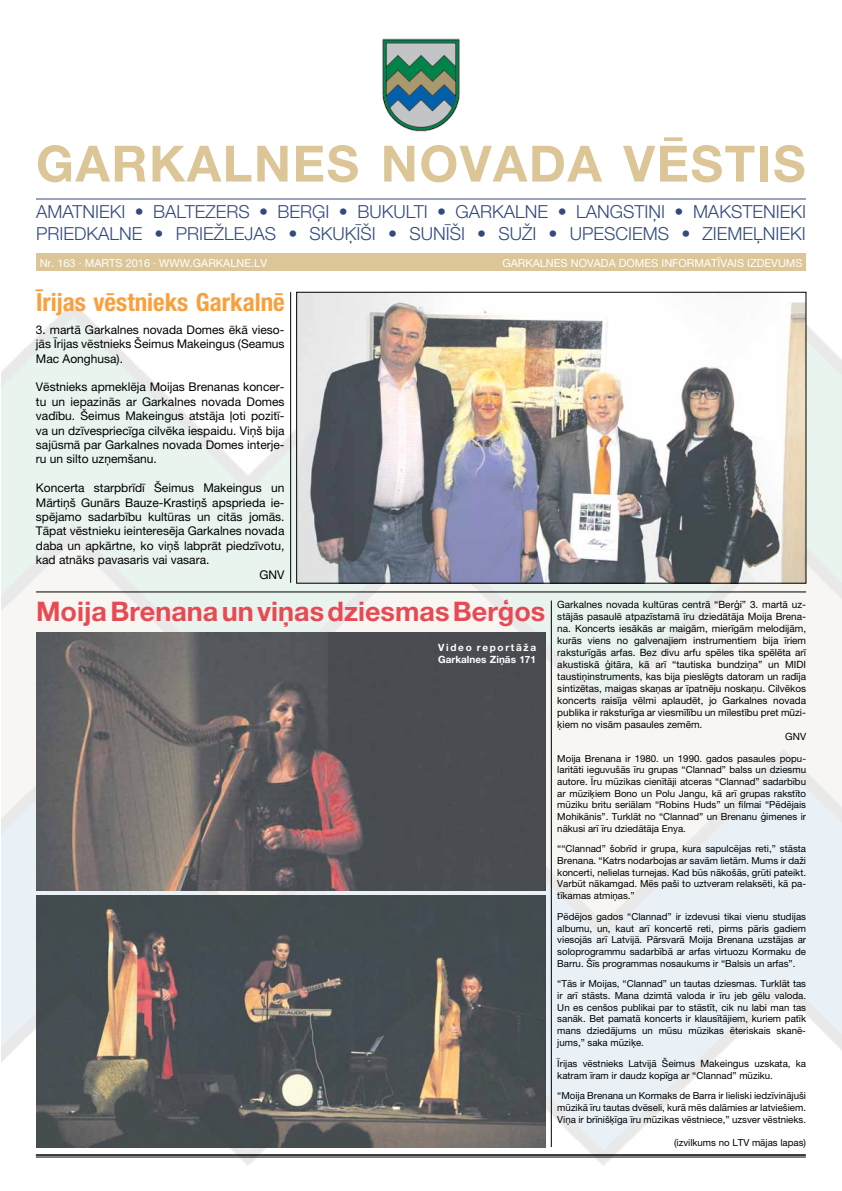
<style>
.page{position:relative;width:842px;height:1191px;background:#fff}
.page>*{position:absolute;margin:0;border:0;box-sizing:border-box;transform-origin:0 0}
.t1{font:700 50px "Helvetica Neue LT Pro";letter-spacing:.03em;color:#dcc697}
.t2{font:700 27px "Helvetica Neue LT Pro";color:#e84a54}
.t3{font:700 condensed 25px "Helvetica Neue LT Pro";color:#f9a03d}
.t4{font:300 18px/21.6px "Helvetica Neue LT Pro";color:#324a7d}
.t5{font:12px/14.4px "Helvetica Neue LT Pro";color:#000;text-align:justify}
.t6{font:11px "Helvetica Neue LT Pro";color:#fff}
.t7{font:700 11px "Raleway";color:#fff}
.t8{font:10px "Helvetica Neue LT Pro";color:#000}
.t9{font:700 10px/12px "Helvetica Neue LT Pro";color:#fff}
.t10{font:9.7px/11.6px "Helvetica Neue LT Pro";color:#000;text-align:justify}
.s1{font-size:10px}
</style>
<div class="page">
<img style="left:2px;top:292px;width:840px;height:874px">
<img style="left:382px;top:38px;width:78px;height:93px">
<hr style="left:36px;top:1154px;width:770px;height:1px;background:#000">
<hr style="left:36px;top:1156px;width:770px;height:1px;background:#000">
<hr style="left:36px;top:199px;width:770px;height:1px;background:#324a7d">
<div style="left:36px;top:254px;width:770px;height:17px;background:#dcc697"></div>
<img style="left:299px;top:294px;width:505px;height:287px">
<hr style="left:36px;top:591px;width:770px;height:1px;background:#000">
<hr style="left:290px;top:292px;width:1px;height:291px;background:#000">
<hr style="left:551px;top:600px;width:1px;height:547px;background:#000">
<img style="left:36px;top:895px;width:509px;height:252px">
<img style="left:36px;top:632px;width:509px;height:258px">
<h1 class="t1" style="left:36px;top:133px;width:771px">GARKALNES NOVADA VĒSTIS</h1>
<h3 class="t4" style="left:36px;top:201px;width:771px">AMATNIEKI • BALTEZERS • BERĢI • BUKULTI • GARKALNE • LANGSTIŅI • MAKSTENIEKI<br>PRIEDKALNE • PRIEŽLEJAS • SKUĶĪŠI • SUNĪŠI • SUŽI • UPESCIEMS • ZIEMEĻNIEKI</h3>
<p class="t6" style="left:40px;top:256px;width:229px">Nr. 163 · MARTS 2016 · www.garkaln e.lv</p>
<p class="t6" style="left:502px;top:256px;width:302px">GARKALNES NOVADA DOMES INFORMATĪVAIS IZDEVUMS</p>
<p class="t7" style="left:660px;top:256px;width:13px">IN</p>
<p class="t7" style="left:703px;top:256px;width:18px">ATĪ</p>
<p class="t7" style="left:770px;top:256px;width:9px">V</p>
<h3 class="t3" style="left:36px;top:287px;width:250px">Īrijas vēstnieks Garkalnē</h3>
<p class="t5" style="left:36px;top:322px;width:250px">3. martā Garkalnes novada Domes ēkā vieso&shy;jās Īrijas vēstnieks Šeimus Makeingus (Seamus Mac Aonghusa).</p>
<p class="t5" style="left:36px;top:380px;width:250px">Vēstnieks apmeklēja Moijas Brenanas koncer&shy;tu un iepazinās ar Garkalnes novada Domes vadību. Šeimus Makeingus atstāja ļoti pozitī&shy;va un dzīvespriecīga cilvēka iespaidu. Viņš bija sajūsmā par Garkalnes novada Domes interje&shy;ru un silto uzņemšanu.</p>
<p class="t5" style="left:36px;top:480px;width:250px">Koncerta starpbrīdī Šeimus Makeingus un</p>
<p class="t5" style="left:36px;top:495px;width:250px">Mārtiņš Gunārs Bauze-Krastiņš apsprieda ie-</p>
<p class="t5" style="left:36px;top:509px;width:250px">spējamo sadarbību kultūras un citās jomās.</p>
<p class="t5" style="left:36px;top:524px;width:250px">Tāpat vēstnieku ieinteresēja Garkalnes novada</p>
<p class="t5" style="left:36px;top:538px;width:250px">daba un apkārtne, ko viņš labprāt piedzīvotu,</p>
<p class="t5" style="left:36px;top:552px;width:175px">kad atnāks pavasaris vai vasara.</p>
<p class="t5" style="left:259px;top:567px;width:27px">GNV</p>
<h2 class="t2" style="left:36px;top:594px;width:511px">Moija Brenana un viņas dziesmas Berģos</h2>
<p class="t8" style="left:557px;top:599px;width:250px">Garkalnes novada kultūras centrā “Berģi” 3. martā uz-</p>
<p class="t8" style="left:557px;top:611px;width:250px">stājās pasaulē atpazīstamā īru dziedātāja Moija Brena-</p>
<p class="t8" style="left:557px;top:623px;width:250px">na. Koncerts iesākās ar maigām, mierīgām melodijām,</p>
<p class="t8" style="left:557px;top:635px;width:250px">kurās viens no galvenajiem instrumentiem bija īriem</p>
<p class="t8" style="left:557px;top:647px;width:250px">raksturīgās arfas. Bez divu arfu spēles tika spēlēta arī</p>
<p class="t8" style="left:557px;top:659px;width:250px">akustiskā ģitāra, kā arī “tautiska bundziņa” un MIDI</p>
<p class="t8" style="left:557px;top:671px;width:250px">taustiņinstruments, kas bija pieslēgts datoram un radīja</p>
<p class="t8" style="left:557px;top:683px;width:250px">sintizētas, maigas skaņas ar īpatnēju noskaņu. Cilvēkos</p>
<p class="t8" style="left:557px;top:695px;width:250px">koncerts raisīja vēlmi aplaudēt, jo Garkalnes novada</p>
<p class="t8" style="left:557px;top:707px;width:250px">publika ir raksturīga ar viesmīlību un mīlestību pret mūzi-</p>
<p class="t8" style="left:557px;top:719px;width:147px">ķiem no visām pasaules zemēm.</p>
<p class="t8" style="left:785px;top:731px;width:22px">GNV</p>
<p class="t10" style="left:557px;top:752px;width:250px">Moija Brenana ir 1980. un 1990. gados pasaules popu&shy;laritāti ieguvušās īru grupas “Clannad” balss un dziesmu autore. Īru mūzikas cienītāji atceras “Clannad” sadarbību ar mūziķiem Bono un Polu Jangu, kā arī grupas rakstīto mūziku britu seriālam “Robins Huds” un filmai “Pēdējais Mohikānis”. Turklāt no “Clannad” un Brenanu ģimenes ir nākusi arī īru dziedātāja Enya.</p>
<p class="t10" style="left:557px;top:843px;width:250px">““Clannad” šobrīd ir grupa, kura sapulcējas reti,” stāsta Brenana. “Katrs nodarbojas ar savām lietām. Mums ir daži koncerti, nelielas turnejas. Kad būs nākošās, grūti pateikt.<br>Varbūt nākamgad. Mēs paši to uztveram relaksēti, kā pa&shy;tīkamas atmiņas.”</p>
<p class="t10" style="left:557px;top:910px;width:250px">Pēdējos gados “Clannad” ir izdevusi tikai vienu studijas albumu, un, kaut arī koncertē reti, pirms pāris gadiem viesojās arī Latvijā. Pārsvarā Moija Brenana uzstājas ar soloprogrammu sadarbībā ar arfas virtuozu Kormaku de Barru. Šīs programmas nosaukums ir “Balsis un arfas”.</p>
<p class="t10" style="left:557px;top:978px;width:250px">“Tās ir Moijas, “Clannad” un tautas dziesmas. Turklāt tas ir arī stāsts. Mana dzimtā valoda ir īru jeb gēlu valoda.<br>Un es cenšos publikai par to stāstīt, cik nu labi man tas sanāk. Bet pamatā koncerts ir klausītājiem, kuriem patīk mans dziedājums un mūsu mūzikas ēteriskais skanē&shy;jums,” saka mūziķe.</p>
<p class="t10" style="left:557px;top:1057px;width:250px">Īrijas vēstnieks Latvijā <span class="s1">Šeimus Makeingus</span> uzskata, ka katram īram ir daudz kopīga ar “Clannad” mūziku.</p>
<p class="t10" style="left:557px;top:1090px;width:250px">“Moija Brenana un Kormaks de Barra ir lieliski iedzīvinājuši mūzikā īru tautas dvēseli, kurā mēs dalāmies ar latviešiem.<br>Viņa ir brīnišķīga īru mūzikas vēstniece,” uzsver vēstnieks.</p>
<p class="t10" style="left:674px;top:1136px;width:134px">(izvilkums no LTV mājas lapas)</p>
<p class="t9" style="left:438px;top:641px;width:99px">V i d e o r e p o r t ā ž a<br>Garkalnes Ziņās 171</p>
</div>
